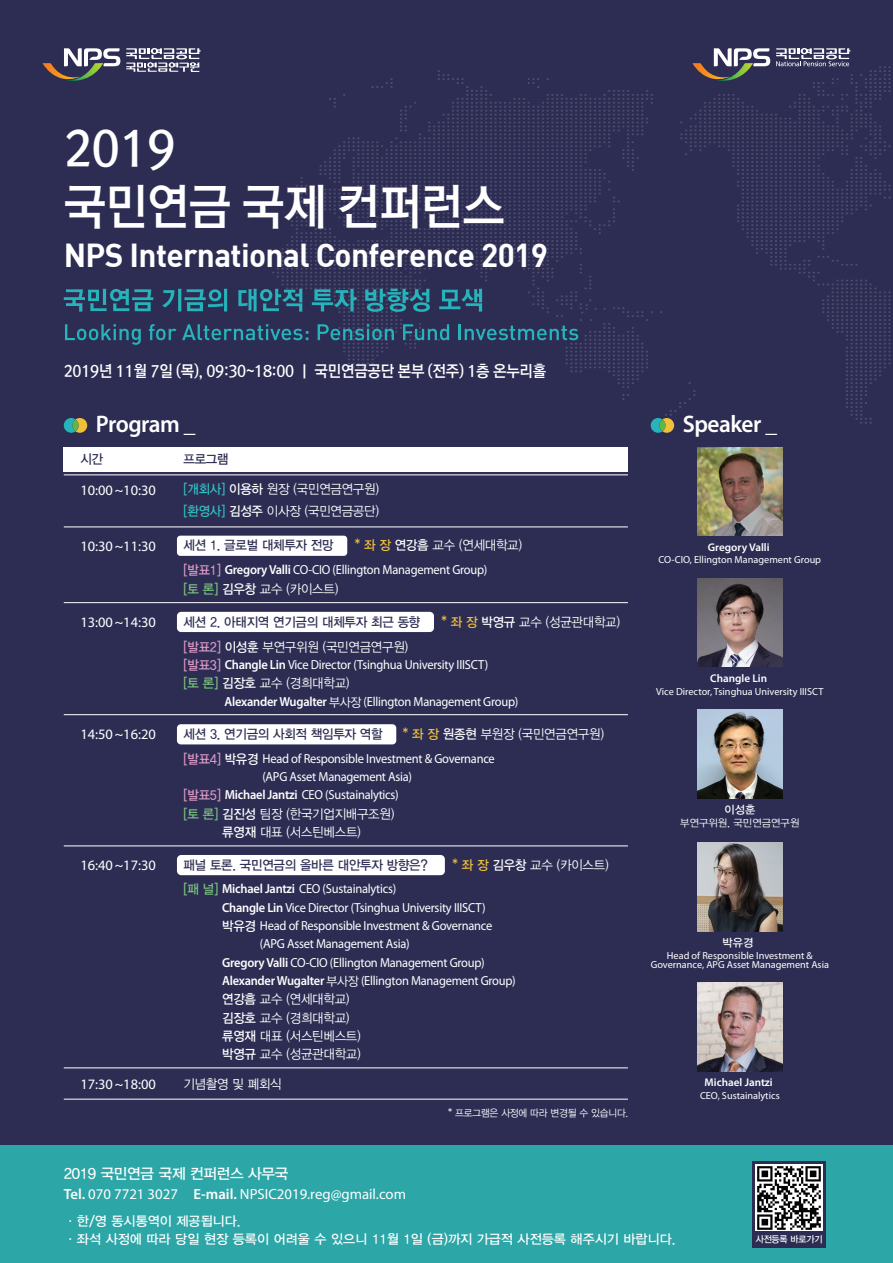
<style>
.page{position:relative;width:893px;height:1263px;background:#2d2d54}
.page>*{position:absolute;margin:0;border:0;box-sizing:border-box;transform-origin:0 0}
.t1{font:48.9px/57.9px "Rix Go B";letter-spacing:-.02em;color:#fff}
.t2{font:32.55px "DINBOL Bold";letter-spacing:-.02em;color:#fff}
.t3{font:600 24px "Myriad Pro";letter-spacing:-.02em;color:#fff}
.t4{font:15.9px "Rix Go B";letter-spacing:-.02em;color:#fff;scale:.95 1}
.t5{font:14.85px "Myriad Pro";color:#fff}
.t6{font:14.85px "YDIYGO330";letter-spacing:-.02em;color:#fff}
.t7{font:14.4px "Myriad Pro";color:#fff}
.t8{font:13.2px/18px "YDIYGO330";color:#fff}
.t9{font:13.05px "Myriad Pro";letter-spacing:-.02em;color:#fff;scale:.95 1}
.t10{font:13.05px/18.3px "YDIYGO320";letter-spacing:-.02em;color:#fff;scale:.95 1}
.t11{font:13.05px "YDIYGO330";letter-spacing:-.02em;color:#2d2d54;scale:.95 1}
.t12{font:600 11.1px "Myriad Pro";color:#fff}
.t13{font:11.1px "YDIYGO330";color:#fff}
.t14{font:10.2px/9.6px "Myriad Pro";color:#fff;text-align:center}
.t15{font:10.2px "YDIYGO320";color:#fff}
.t16{font:10.05px "YDIYGO320";letter-spacing:-.02em;color:#fff;scale:.95 1}
.t17{font:9.3px "YDIYGO330";letter-spacing:-.02em;color:#fff;scale:.95 1}
.s1{font-family:"YDIYGO330";color:#33bfc0}
.s2{font-family:"YDIYGO330"}
.s3{font-family:"YDIYGO330";color:#f1c039}
.s4{font-family:"YDIYGO330";color:#db9ac4}
.s5{font-weight:600}
.s6{font-family:"YDIYGO330";color:#7bc57e}
.s7{font-family:"YDIYGO320";font-size:12.45px}
</style>
<div class="page">
<div style="left:0;top:1146px;width:893px;height:117px;background:#2da6a7"></div>
<div style="left:177px;top:536px;width:170px;height:20px;background:#fff;border-radius:3px"></div>
<div style="left:177px;top:612px;width:257px;height:20px;background:#fff;border-radius:4px"></div>
<div style="left:177px;top:724px;width:219px;height:20px;background:#fff;border-radius:4px"></div>
<div style="left:177px;top:855px;width:268px;height:20px;background:#fff;border-radius:4px"></div>
<hr style="left:64px;top:474px;width:564px;height:1px;background:#fff">
<hr style="left:64px;top:526px;width:564px;height:1px;background:#fff">
<hr style="left:64px;top:602px;width:564px;height:1px;background:#fff">
<hr style="left:64px;top:714px;width:564px;height:1px;background:#fff">
<hr style="left:64px;top:845px;width:564px;height:1px;background:#fff">
<hr style="left:64px;top:1067px;width:564px;height:1px;background:#fff">
<hr style="left:64px;top:1099px;width:564px;height:1px;background:#fff">
<div style="left:64px;top:447px;width:564px;height:24px;background:#fff"></div>
<img style="left:697px;top:842px;width:85px;height:89px">
<img style="left:697px;top:983px;width:85px;height:88px">
<img style="left:697px;top:447px;width:85px;height:89px">
<img style="left:697px;top:709px;width:85px;height:89px">
<img style="left:697px;top:578px;width:85px;height:89px">
<svg style="left:752px;top:1161px;width:74px;height:70px"></svg>
<img style="left:756px;top:1164px;width:66px;height:67px">
<div style="left:752px;top:1231px;width:74px;height:16px;background:#2d2d54"></div>
<svg style="left:43px;top:48px;width:848px;height:385px"></svg>
<svg style="left:659px;top:419px;width:6px;height:12px"></svg>
<h1 class="t1" style="left:64px;top:121px;width:443px">2019<br>국민연금 국제 컨퍼런스</h1>
<h2 class="t2" style="left:64px;top:234px;width:486px">NPS International Conference 2019</h2>
<p class="t4" style="left:64px;top:363px;width:509px">2019년 11월 7일 (목), 09:30~18:00 ㅣ 국민연금공단 본부 (전주) 1층 온누리홀</p>
<h3 class="t3" style="left:96px;top:409px;width:101px">Program _</h3>
<p class="t11" style="left:80px;top:451px;width:25px">시간</p>
<p class="t11" style="left:184px;top:451px;width:49px">프로그램</p>
<p class="t7" style="left:80px;top:481px;width:77px">10:00~10:30</p>
<p class="t7" style="left:80px;top:537px;width:77px">10:30~11:30</p>
<p class="t7" style="left:80px;top:614px;width:77px">13:00~14:30</p>
<p class="t7" style="left:80px;top:726px;width:77px">14:50~16:20</p>
<p class="t7" style="left:80px;top:856px;width:77px">16:40~17:30</p>
<p class="t7" style="left:80px;top:1075px;width:77px">17:30~18:00</p>
<p class="t10" style="left:184px;top:479px;width:207px;line-height:21.8px"><span class="s1">[개회사]</span> <span class="s2">이용하</span> 원장 (국민연금연구원) <span class="s1">[환영사]</span> <span class="s2">김성주</span> 이사장 (국민연금공단)</p>
<p class="t11" style="left:184px;top:538px;width:160px">세션 1. 글로벌 대체투자 전망</p>
<p class="t10" style="left:355px;top:537px;width:178px"><span class="s3">* 좌 장</span> <span class="s2">연강흠</span> 교수 (연세대학교)</p>
<p class="t9" style="left:184px;top:562px;width:321px"><span class="s4">[발표1]</span> <span class="s5">Gregory Valli</span> CO-CIO (Ellington Management Group)</p>
<p class="t10" style="left:184px;top:580px;width:164px"><span class="s6">[토 론]</span> <span class="s2">김우창</span> 교수 (카이스트)</p>
<p class="t11" style="left:184px;top:615px;width:251px">세션 2. 아태지역 연기금의 대체투자 최근 동향</p>
<p class="t10" style="left:441px;top:613px;width:190px"><span class="s3">* 좌 장</span> <span class="s2">박영규</span> 교수 (성균관대학교)</p>
<p class="t10" style="left:184px;top:638px;width:238px"><span class="s4">[발표2]</span> <span class="s2">이성훈</span> 부연구위원 (국민연금연구원)</p>
<p class="t9" style="left:184px;top:656px;width:322px"><span class="s4">[발표3]</span> <span class="s5">Changle Lin</span> Vice Director (Tsinghua University IIISCT)</p>
<p class="t10" style="left:184px;top:674px;width:176px"><span class="s6">[토 론]</span> <span class="s2">김장호</span> 교수 (경희대학교)</p>
<p class="t9" style="left:225px;top:693px;width:311px"><span class="s5">Alexander Wugalter</span> <span class="s7">부사장</span> (Ellington Management Group)</p>
<p class="t11" style="left:184px;top:727px;width:211px">세션 3. 연기금의 사회적 책임투자 역할</p>
<p class="t10" style="left:403px;top:725px;width:213px"><span class="s3">* 좌 장</span> <span class="s2">원종현</span> 부원장 (국민연금연구원)</p>
<p class="t9" style="left:184px;top:750px;width:329px"><span class="s4">[발표4]</span> <span class="s2">박유경</span> Head of Responsible Investment &amp; Governance</p>
<p class="t9" style="left:262px;top:768px;width:159px">(APG Asset Management Asia)</p>
<p class="t9" style="left:184px;top:787px;width:228px"><span class="s4">[발표5]</span> <span class="s5">Michael Jantzi</span> CEO (Sustainalytics)</p>
<p class="t10" style="left:184px;top:805px;width:223px;text-align:center"><span class="s6">[토 론]</span> <span class="s2">김진성</span> 팀장 (한국기업지배구조원) <span class="s2">류영재</span> 대표 (서스틴베스트)</p>
<p class="t11" style="left:184px;top:857px;width:259px">패널 토론. 국민연금의 올바른 대안투자 방향은?</p>
<p class="t10" style="left:452px;top:856px;width:166px"><span class="s3">* 좌 장</span> <span class="s2">김우창</span> 교수 (카이스트)</p>
<p class="t9" style="left:184px;top:881px;width:225px"><span class="s6">[패 널]</span> <span class="s5">Michael Jantzi</span> CEO (Sustainalytics)</p>
<p class="t9" style="left:222px;top:899px;width:279px"><span class="s5">Changle Lin</span> Vice Director (Tsinghua University IIISCT)</p>
<p class="t9" style="left:222px;top:917px;width:286px"><span class="s2">박유경</span> Head of Responsible Investment &amp; Governance</p>
<p class="t9" style="left:260px;top:936px;width:159px">(APG Asset Management Asia)</p>
<p class="t9" style="left:222px;top:954px;width:278px"><span class="s5">Gregory Valli</span> CO-CIO (Ellington Management Group)</p>
<p class="t9" style="left:222px;top:972px;width:311px"><span class="s5">Alexander Wugalter</span> <span class="s7">부사장</span> (Ellington Management Group)</p>
<p class="t10" style="left:222px;top:990px;width:147px"><span class="s2">연강흠</span> 교수 (연세대학교) <span class="s2">김장호</span> 교수 (경희대학교) <span class="s2">류영재</span> 대표 (서스틴베스트) <span class="s2">박영규</span> 교수 (성균관대학교)</p>
<p class="t10" style="left:184px;top:1075px;width:105px">기념촬영 및 폐회식</p>
<p class="t16" style="left:448px;top:1107px;width:191px">* 프로그램은 사정에 따라 변경될 수 있습니다.</p>
<h3 class="t3" style="left:683px;top:409px;width:96px">Speaker _</h3>
<p class="t12" style="left:708px;top:540px;width:63px">Gregory Valli</p>
<p class="t14" style="left:659px;top:555px;width:164px">CO-CIO, Ellington Management Group</p>
<p class="t12" style="left:710px;top:671px;width:58px">Changle Lin</p>
<p class="t14" style="left:656px;top:686px;width:169px">Vice Director, Tsinghua University IIISCT</p>
<p class="t13" style="left:724px;top:803px;width:32px">이성훈</p>
<p class="t15" style="left:680px;top:817px;width:121px">부연구위원, 국민연금연구원</p>
<p class="t13" style="left:722px;top:936px;width:32px">박유경</p>
<p class="t14" style="left:651px;top:950px;width:180px">Head of Responsible Investment &amp;<br>Governance, APG Asset Management Asia</p>
<p class="t12" style="left:705px;top:1075px;width:70px">Michael Jantzi</p>
<p class="t14" style="left:700px;top:1090px;width:81px">CEO, Sustainalytics</p>
<p class="t6" style="left:64px;top:1165px;width:226px">2019 국민연금 국제 컨퍼런스 사무국</p>
<p class="t5" style="left:64px;top:1185px;width:344px"><span class="s5">Tel.</span> 070 7721 3027 <span class="s5">E-mail.</span> NPSIC2019.reg@gmail.com</p>
<p class="t8" style="left:64px;top:1212px;width:613px">·한/영 동시통역이 제공됩니다.<br>·좌석 사정에 따라 당일 현장 등록이 어려울 수 있으니 11월 1일 (금)까지 가급적 사전등록 해주시기 바랍니다.</p>
<p class="t17" style="left:756px;top:1234px;width:72px">사전등록 바로가기</p>
</div>
